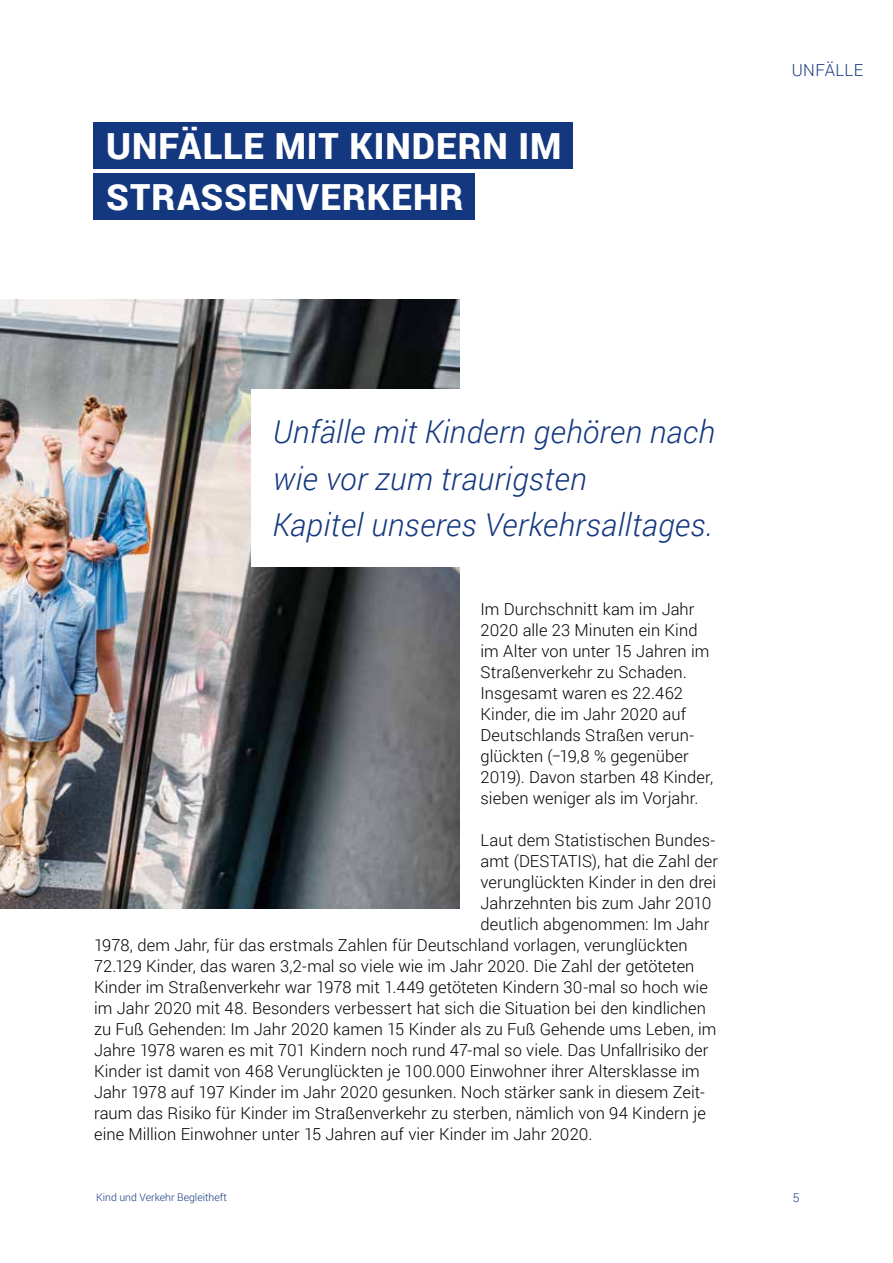
<style>
.page{position:relative;width:893px;height:1263px;background:#fff}
.page>*{position:absolute;margin:0;border:0;box-sizing:border-box;transform-origin:0 0}
.t1{font:900 36px/51px "Roboto";letter-spacing:.025em;color:#fff}
.t2{font:italic 300 31.5px/46.5px "Roboto";letter-spacing:.01em;color:#14387f}
.t3{font:300 16.5px/21px "Roboto";letter-spacing:.005em;color:#000}
.t4{font:300 16.5px "Roboto";letter-spacing:.025em;color:#14387f}
.t5{font:300 12px "Roboto";color:#14387f}
.t6{font:300 10.5px "Roboto";color:#14387f}
</style>
<div class="page">
<img style="left:0;top:300px;width:459px;height:609px">
<div style="left:94px;top:122px;width:479px;height:47px;background:#14387f"></div>
<div style="left:94px;top:173px;width:381px;height:47px;background:#14387f"></div>
<div style="left:251px;top:389px;width:539px;height:178px;background:#fff"></div>
<h1 class="t1" style="left:106px;top:119px;width:457px">UNFÄLLE MIT KINDERN IM<br>STRASSENVERKEHR</h1>
<p class="t4" style="left:792px;top:59px;width:73px">UNFÄLLE</p>
<h2 class="t2" style="left:273px;top:408px;width:444px">Unfälle mit Kindern gehören nach wie vor zum traurigsten<br>Kapitel unseres Verkehrsalltages.</h2>
<p class="t3" style="left:480px;top:598px;width:234px">Im Durchschnitt kam im Jahr<br>2020 alle 23 Minuten ein Kind im Alter von unter 15 Jahren im<br>Straßenverkehr zu Schaden.<br>Insgesamt waren es 22.462<br>Kinder, die im Jahr 2020 auf<br>Deutschlands Straßen verun&shy;glückten (−19,8 % gegenüber<br>2019). Davon starben 48 Kinder, sieben weniger als im Vorjahr.</p>
<p class="t3" style="left:480px;top:829px;width:236px">Laut dem Statistischen Bundes-</p>
<p class="t3" style="left:480px;top:850px;width:239px">amt (DESTATIS), hat die Zahl der</p>
<p class="t3" style="left:480px;top:871px;width:237px">verunglückten Kinder in den drei</p>
<p class="t3" style="left:480px;top:892px;width:232px">Jahrzehnten bis zum Jahr 2010</p>
<p class="t3" style="left:480px;top:913px;width:230px">deutlich abgenommen: Im Jahr</p>
<p class="t3" style="left:94px;top:934px;width:595px">1978, dem Jahr, für das erstmals Zahlen für Deutschland vorlagen, verunglückten</p>
<p class="t3" style="left:94px;top:955px;width:602px">72.129 Kinder, das waren 3,2-mal so viele wie im Jahr 2020. Die Zahl der getöteten</p>
<p class="t3" style="left:94px;top:976px;width:615px">Kinder im Straßenverkehr war 1978 mit 1.449 getöteten Kindern 30-mal so hoch wie</p>
<p class="t3" style="left:94px;top:997px;width:613px">im Jahr 2020 mit 48. Besonders verbessert hat sich die Situation bei den kindlichen</p>
<p class="t3" style="left:94px;top:1018px;width:624px">zu Fuß Gehenden: Im Jahr 2020 kamen 15 Kinder als zu Fuß Gehende ums Leben, im</p>
<p class="t3" style="left:94px;top:1039px;width:616px">Jahre 1978 waren es mit 701 Kindern noch rund 47-mal so viele. Das Unfallrisiko der</p>
<p class="t3" style="left:94px;top:1060px;width:607px">Kinder ist damit von 468 Verunglückten je 100.000 Einwohner ihrer Altersklasse im</p>
<p class="t3" style="left:94px;top:1081px;width:612px">Jahr 1978 auf 197 Kinder im Jahr 2020 gesunken. Noch stärker sank in diesem Zeit-</p>
<p class="t3" style="left:94px;top:1102px;width:613px">raum das Risiko für Kinder im Straßenverkehr zu sterben, nämlich von 94 Kindern je</p>
<p class="t3" style="left:94px;top:1123px;width:500px">eine Million Einwohner unter 15 Jahren auf vier Kinder im Jahr 2020.</p>
<p class="t6" style="left:96px;top:1190px;width:132px">Kind und Verkehr Begleitheft</p>
<p class="t5" style="left:793px;top:1189px;width:8px">5</p>
</div>
